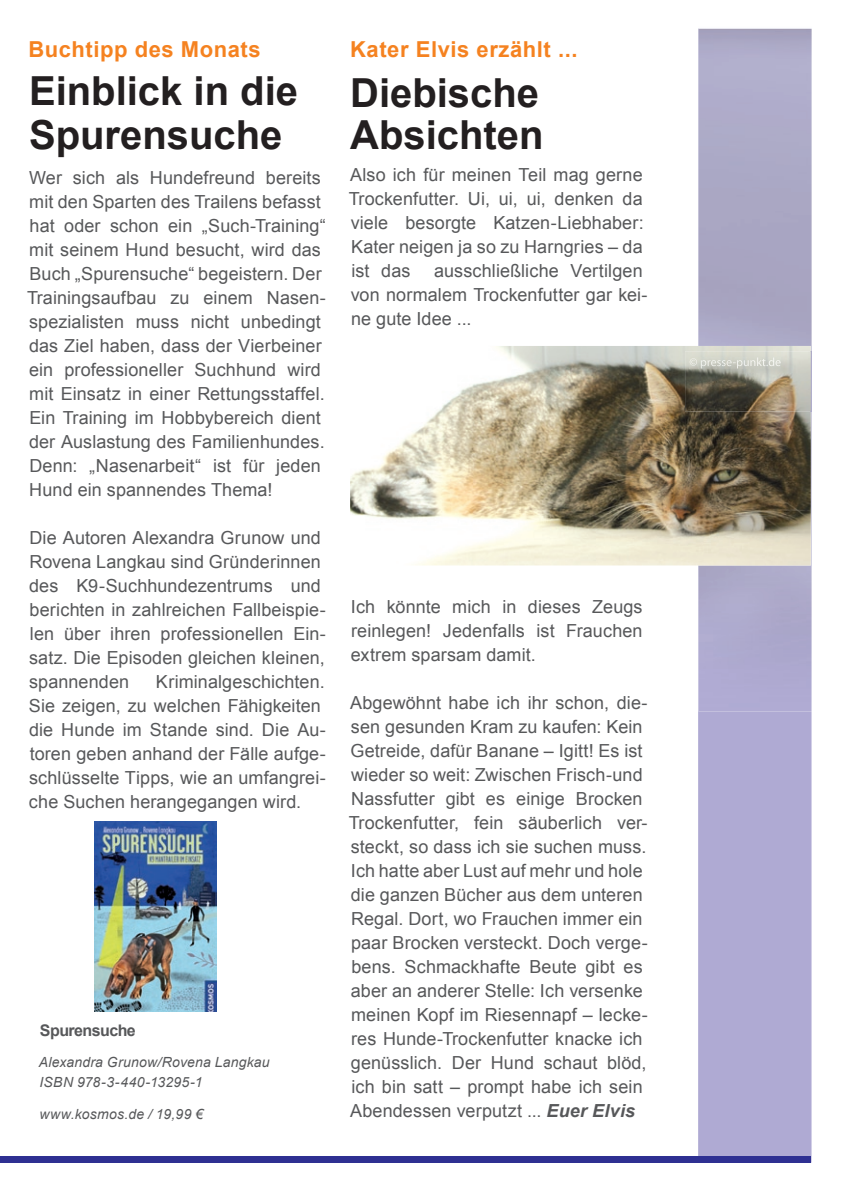
<style>
.page{position:relative;width:842px;height:1191px;background:#fff}
.page>*{position:absolute;margin:0;border:0;box-sizing:border-box;transform-origin:0 0}
.t1{font:700 40px/44px "Arial";color:#231f20}
.t2{font:700 22px "Arial";letter-spacing:.025em;color:#f58220}
.t3{font:18px/24px "Arial";letter-spacing:.005em;color:#57585a}
.t4{font:700 16px "Arial";letter-spacing:-.035em;color:#57585a}
.t5{font:italic 14px/20px "Arial";letter-spacing:.015em;color:#57585a}
.s1{font-weight:700;font-style:italic}
</style>
<div class="page">
<div style="left:698px;top:711px;width:113px;height:446px;background:#afaad3"></div>
<div style="left:0;top:1157px;width:811px;height:6px;background:#2e3092"></div>
<img style="left:698px;top:28px;width:113px;height:683px">
<img style="left:350px;top:346px;width:461px;height:219px">
<img style="left:94px;top:821px;width:123px;height:190px">
<img style="left:685px;top:351px;width:127px;height:60px">
<img style="left:690px;top:357px;width:91px;height:11px">
<p class="t2" style="left:28px;top:35px;width:234px">Buchtipp des Monats</p>
<p class="t2" style="left:350px;top:35px;width:229px">Kater Elvis erzählt ...</p>
<h1 class="t1" style="left:29px;top:70px;width:271px">Einblick in die<br>Spurensuche</h1>
<h1 class="t1" style="left:350px;top:73px;width:195px;line-height:42px">Diebische<br>Absichten</h1>
<p class="t3" style="left:27px;top:166px;width:300px">Wer sich als Hundefreund bereits mit den Sparten des Trailens befasst hat oder schon ein „Such-Training“ mit seinem Hund besucht, wird das Buch „Spurensuche“ begeistern. Der Trainingsaufbau zu einem Nasen&shy;spezialisten muss nicht unbedingt das Ziel haben, dass der Vierbeiner ein professioneller Suchhund wird mit Einsatz in einer Rettungsstaffel.<br>Ein Training im Hobbybereich dient der Auslastung des Familienhundes.<br>Denn: „Nasenarbeit“ ist für jeden Hund ein spannendes Thema!</p>
<p class="t3" style="left:29px;top:526px;width:298px">Die Autoren Alexandra Grunow und<br>Rovena Langkau sind Gründerinnen des K9-Suchhundezentrums und berichten in zahlreichen Fallbeispie&shy;len über ihren professionellen Ein&shy;satz. Die Episoden gleichen kleinen, spannenden</p>
<p class="t3" style="left:29px;top:670px;width:298px;text-indent:127px">Kriminalgeschichten.<br>Sie zeigen, zu welchen Fähigkeiten die Hunde im Stande sind. Die Au&shy;toren geben anhand der Fälle aufge&shy;schlüsselte Tipps, wie an umfangrei&shy;che Suchen herangegangen wird.</p>
<p class="t4" style="left:40px;top:1019px;width:97px">Spurensuche</p>
<p class="t5" style="left:39px;top:1052px;width:232px">Alexandra Grunow/Rovena Langkau<br>ISBN 978-3-440-13295-1</p>
<p class="t5" style="left:39px;top:1103px;width:165px">www.kosmos.de / 19,99 €</p>
<p class="t3" style="left:349px;top:163px;width:296px;text-align:justify">Also ich für meinen Teil mag gerne Trockenfutter. Ui, ui, ui, denken da viele besorgte Katzen-Liebhaber:<br>Kater neigen ja so zu Harngries – da ist das</p>
<p class="t3" style="left:351px;top:259px;width:298px;text-indent:83px">ausschließliche Vertilgen von normalem Trockenfutter gar kei&shy;ne gute Idee ...</p>
<p class="t3" style="left:351px;top:595px;width:293px;text-align:justify">Ich könnte mich in dieses Zeugs reinlegen! Jedenfalls ist Frauchen extrem sparsam damit.</p>
<p class="t3" style="left:349px;top:691px;width:300px">Abgewöhnt habe ich ihr schon, die&shy;sen gesunden Kram zu kaufen: Kein Getreide, dafür Banane – Igitt! Es ist wieder so weit: Zwischen Frisch-und Nassfutter gibt es einige Brocken Trockenfutter, fein säuberlich ver&shy;steckt, so dass ich sie suchen muss.<br>Ich hatte aber Lust auf mehr und hole die ganzen Bücher aus dem unteren Regal. Dort, wo Frauchen immer ein paar Brocken versteckt. Doch verge&shy;bens. Schmackhafte Beute gibt es aber an anderer Stelle: Ich versenke meinen Kopf im Riesennapf – lecke&shy;res Hunde-Trockenfutter knacke ich genüsslich. Der Hund schaut blöd, ich bin satt – prompt habe ich sein Abendessen verputzt ... <span class="s1">Euer Elvis</span></p>
</div>
